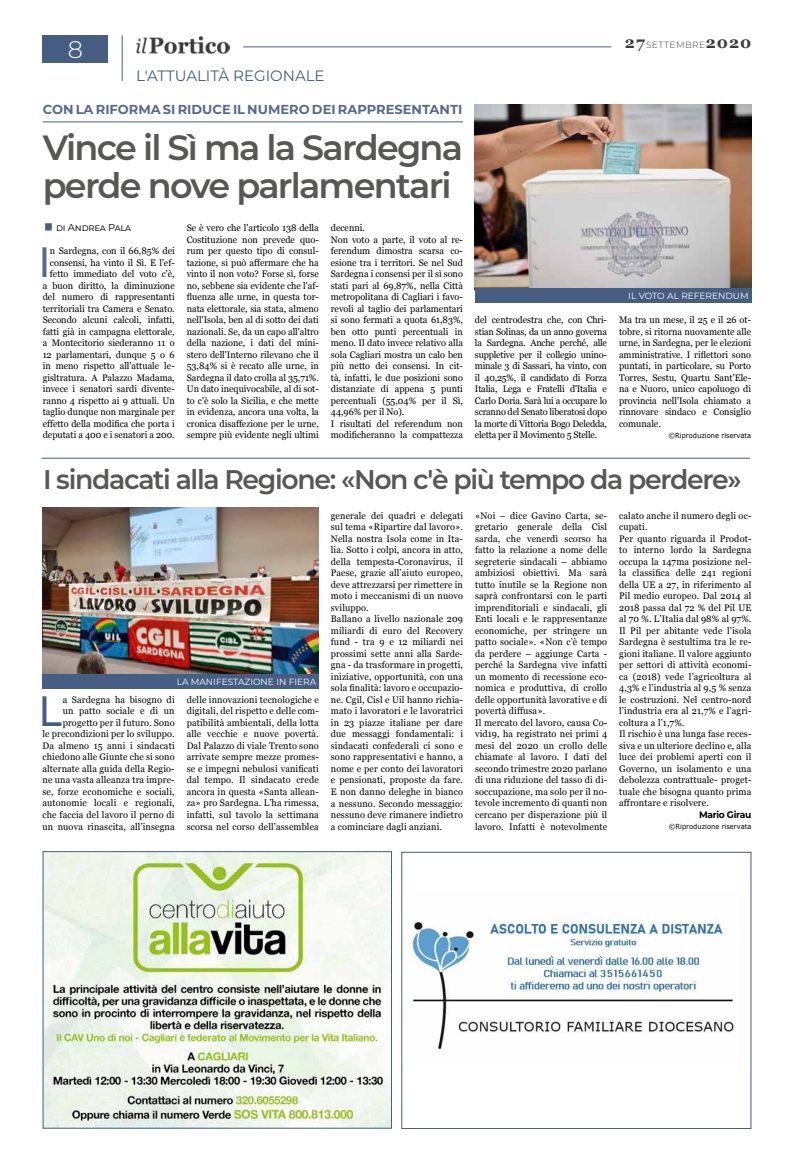
<style>
.page{position:relative;width:794px;height:1163px;background:#fff}
.page>*{position:absolute;margin:0;border:0;box-sizing:border-box;transform-origin:0 0}
.t1{font:500 42.4px "Montserrat";color:#576a8d;scale:.93 1}
.t2{font:500 42.4px "Montserrat";color:#455e82;scale:.93 1}
.t3{font:600 35px/38px "Montserrat";letter-spacing:-.05em;color:#575756}
.t4{font:600 27px "Montserrat";letter-spacing:-.05em;color:#575756}
.t5{font:300 24px "Montserrat";color:#fff}
.t6{font:15px "Montserrat";color:#455e82}
.t7{font:700 13px "Montserrat";color:#576a8d}
.t8{font:10px "Montserrat";letter-spacing:-.02em;color:#000}
.t9{font:9.5px/11.5px "Georgia";letter-spacing:.015em;color:#000;text-align:justify;scale:.96 1}
.t10{font:700 9.5px "Montserrat";letter-spacing:-.03em;color:#000;scale:.96 1}
.t11{font:9px "Montserrat";color:#fff}
.t12{font:300 9px "Montserrat";letter-spacing:.05em;color:#3c3c3b}
.t13{font:7px "Verdana";color:#000;scale:.96 1}
.s1{font-family:"Georgia";font-weight:700;font-size:16px}
</style>
<div class="page">
<hr style="left:243px;top:47px;width:368px;height:1px;background:#455e82">
<div style="left:43px;top:35px;width:65px;height:27px;background:#455e82"></div>
<hr style="left:122px;top:35px;width:1px;height:46px;background:#455e82">
<img style="left:136px;top:36px;width:94px;height:18px">
<hr style="left:43px;top:121px;width:420px;height:1px;background:#455e82">
<img style="left:475px;top:104px;width:276px;height:185px">
<div style="left:475px;top:289px;width:276px;height:14px;background:#455e82"></div>
<img style="left:45px;top:853px;width:345px;height:273px">
<div style="left:43px;top:851px;width:349px;height:277px;border:1px solid #455e82"></div>
<img style="left:412px;top:917px;width:322px;height:133px">
<div style="left:401px;top:851px;width:350px;height:277px;border:1px solid #455e82"></div>
<img style="left:42px;top:507px;width:277px;height:167px">
<hr style="left:42px;top:457px;width:708px;height:1px;background:#455e82">
<div style="left:43px;top:674px;width:276px;height:14px;background:#455e82"></div>
<h3 class="t5" style="left:68px;top:33px;width:17px">8</h3>
<p class="t12" style="left:625px;top:38px;width:128px"><span class="s1">27</span>SETTEMBRE<span class="s1">2020</span></p>
<h3 class="t6" style="left:136px;top:65px;width:190px">L'ATTUALITÀ REGIONALE</h3>
<h3 class="t7" style="left:43px;top:100px;width:421px">CON LA RIFORMA SI RIDUCE IL NUMERO DEI RAPPRESENTANTI</h3>
<h2 class="t3" style="left:43px;top:126px;width:422px">Vince il Sì ma la Sardegna perde nove parlamentari</h2>
<p class="t8" style="left:56px;top:221px;width:77px">di Andrea Pala</p>
<p class="t9" style="left:43px;top:245px;width:139px;text-align:right">n Sardegna, con il 66,85% dei consensi, ha vinto il Sì. E l'ef&shy;fetto immediato del voto c'è,<br>a buon diritto, la diminuzione del numero di rappresentanti territoriali tra Camera e Senato.<br>Secondo alcuni calcoli, infatti, fatti già in campagna elettorale, a Montecitorio siederanno 11 o<br>12 parlamentari, dunque 5 o 6 in meno rispetto all'attuale le&shy;gisltratura. A Palazzo Madama, invece i senatori sardi divente&shy;ranno 4 rispetto ai 9 attuali. Un taglio dunque non marginale per effetto della modifica che porta i deputati a 400 e i senatori a 200.</p>
<h1 class="t1" style="left:39px;top:232px;width:15px">I</h1>
<p class="t9" style="left:187px;top:222px;width:139px">Se è vero che l'articolo 138 della Costituzione non prevede quo&shy;rum per questo tipo di consul&shy;tazione, si può affermare che ha vinto il non voto? Forse sì, forse no, sebbene sia evidente che l'af&shy;fluenza alle urne, in questa tor&shy;nata elettorale, sia stata, almeno nell'Isola, ben al di sotto dei dati nazionali. Se, da un capo all'altro della nazione, i dati del mini&shy;stero dell'Interno rilevano che il 53,84% si è recato alle urne, in Sardegna il dato crolla al 35,71%.<br>Un dato inequivocabile, al di sot&shy;to c'è solo la Sicilia, e che mette in evidenza, ancora una volta, la cronica disaffezione per le urne, sempre più evidente negli ultimi</p>
<p class="t9" style="left:331px;top:222px;width:139px;text-align:left">decenni.<br>Non voto a parte, il voto al re&shy;ferendum dimostra scarsa co&shy;esione tra i territori. Se nel Sud<br>Sardegna i consensi per il sì sono stati pari al 69,87%, nella Città metropolitana di Cagliari i favo&shy;revoli al taglio dei parlamentari si sono fermati a quota 61,83%, ben otto punti percentuali in meno. Il dato invece relativo alla sola Cagliari mostra un calo ben più netto dei consensi. In cit&shy;tà, infatti, le due posizioni sono distanziate di appena 5 punti percentuali (55,04% per il Sì,<br>44,96% per il No).<br>I risultati del referendum non modificheranno la compattezza</p>
<p class="t11" style="left:628px;top:290px;width:122px">IL VOTO AL REFERENDUM</p>
<p class="t9" style="left:475px;top:314px;width:139px">del centrodestra che, con Chri&shy;stian Solinas, da un anno governa la Sardegna. Anche perché, alle suppletive per il collegio unino&shy;minale 3 di Sassari, ha vinto, con il 40,25%, il candidato di Forza Italia, Lega e Fratelli d'Italia e Carlo Doria. Sarà lui a occupare lo scranno del Senato liberatosi dopo la morte di Vittoria Bogo Deledda, eletta per il Movimento 5 Stelle.</p>
<p class="t9" style="left:619px;top:314px;width:139px">Ma tra un mese, il 25 e il 26 ot&shy;tobre, si ritorna nuovamente alle urne, in Sardegna, per le elezioni amministrative. I riflettori sono puntati, in particolare, su Porto Torres, Sestu, Quartu Sant'Ele&shy;na e Nuoro, unico capoluogo di provincia nell'Isola chiamato a rinnovare sindaco e Consiglio comunale.</p>
<p class="t13" style="left:668px;top:431px;width:87px">©Riproduzione riservata</p>
<h3 class="t4" style="left:43px;top:460px;width:700px">I sindacati alla Regione: «Non c'è più tempo da perdere»</h3>
<p class="t11" style="left:177px;top:675px;width:141px">LA MANIFESTAZIONE IN FIERA</p>
<p class="t9" style="left:42px;top:693px;width:139px;text-align:right">a Sardegna ha bisogno di<br>un patto sociale e di un progetto per il futuro. Sono<br>le precondizioni per lo sviluppo.<br>Da almeno 15 anni i sindacati chiedono alle Giunte che si sono alternate alla guida della Regio&shy;ne una vasta alleanza tra impre&shy;se, forze economiche e sociali, autonomie locali e regionali, che faccia del lavoro il perno di un nuova rinascita, all’insegna</p>
<p class="t9" style="left:187px;top:693px;width:139px">delle innovazioni tecnologiche e digitali, del rispetto e delle com&shy;patibilità ambientali, della lotta alle vecchie e nuove povertà.<br>Dal Palazzo di viale Trento sono arrivate sempre mezze promes&shy;se e impegni nebulosi vanificati dal tempo. Il sindacato crede ancora in questa «Santa allean&shy;za» pro Sardegna. L’ha rimessa, infatti, sul tavolo la settimana scorsa nel corso dell’assemblea</p>
<h1 class="t2" style="left:38px;top:681px;width:27px">L</h1>
<p class="t9" style="left:331px;top:509px;width:139px;text-align:left">generale dei quadri e delegati sul tema «Ripartire dal lavoro».<br>Nella nostra Isola come in Ita&shy;lia. Sotto i colpi, ancora in atto, della tempesta-Coronavirus, il<br>Paese, grazie all’aiuto europeo, deve attrezzarsi per rimettere in moto i meccanismi di un nuovo sviluppo.<br>Ballano a livello nazionale 209 miliardi di euro del Recovery fund - tra 9 e 12 miliardi nei prossimi sette anni alla Sarde&shy;gna - da trasformare in progetti, iniziative, opportunità, con una sola finalità: lavoro e occupazio&shy;ne. Cgil, Cisl e Uil hanno richia&shy;mato i lavoratori e le lavoratrici in 23 piazze italiane per dare due messaggi fondamentali: i sindacati confederali ci sono e sono rappresentativi e hanno, a nome e per conto dei lavoratori e pensionati, proposte da fare.<br>E non danno deleghe in bianco a nessuno. Secondo messaggio: nessuno deve rimanere indietro a cominciare dagli anziani.</p>
<p class="t9" style="left:475px;top:509px;width:139px;text-align:left">«Noi – dice Gavino Carta, se&shy;gretario generale della Cisl sarda, che venerdì scorso ha fatto la relazione a nome delle segreterie sindacali – abbiamo ambiziosi obiettivi. Ma sarà tutto inutile se la Regione non saprà confrontarsi con le parti imprenditoriali e sindacali, gli<br>Enti locali e le rappresentanze economiche, per stringere un patto sociale». «Non c’è tempo da perdere – aggiunge Carta - perché la Sardegna vive infatti un momento di recessione eco&shy;nomica e produttiva, di crollo delle opportunità lavorative e di povertà diffusa».<br>Il mercato del lavoro, causa Co&shy;vid19, ha registrato nei primi 4 mesi del 2020 un crollo delle chiamate al lavoro. I dati del secondo trimestre 2020 parlano di una riduzione del tasso di di&shy;soccupazione, ma solo per il no&shy;tevole incremento di quanti non cercano per disperazione più il lavoro. Infatti è notevolmente</p>
<p class="t9" style="left:619px;top:509px;width:139px;text-align:left">calato anche il numero degli oc&shy;cupati.<br>Per quanto riguarda il Prodot&shy;to interno lordo la Sardegna occupa la 147ma posizione nel&shy;la classifica delle 241 regioni della UE a 27, in riferimento al<br>Pil medio europeo. Dal 2014 al<br>2018 passa dal 72 % del Pil UE al 70 %. L’Italia dal 98% al 97%.<br>Il Pil per abitante vede l’isola<br>Sardegna è sestultima tra le re&shy;gioni italiane. Il valore aggiunto per settori di attività economi&shy;ca (2018) vede l’agricoltura al<br>4,3% e l’industria al 9,5 % senza le costruzioni. Nel centro-nord l’industria era al 21,7% e l’agri&shy;coltura a l’1,7%.<br>Il rischio è una lunga fase reces&shy;siva e un ulteriore declino e, alla luce dei problemi aperti con il<br>Governo, un isolamento e una debolezza contrattuale- proget&shy;tuale che bisogna quanto prima affrontare e risolvere.</p>
<p class="t10" style="left:699px;top:807px;width:56px">Mario Girau</p>
<p class="t13" style="left:669px;top:822px;width:87px">©Riproduzione riservata</p>
</div>
